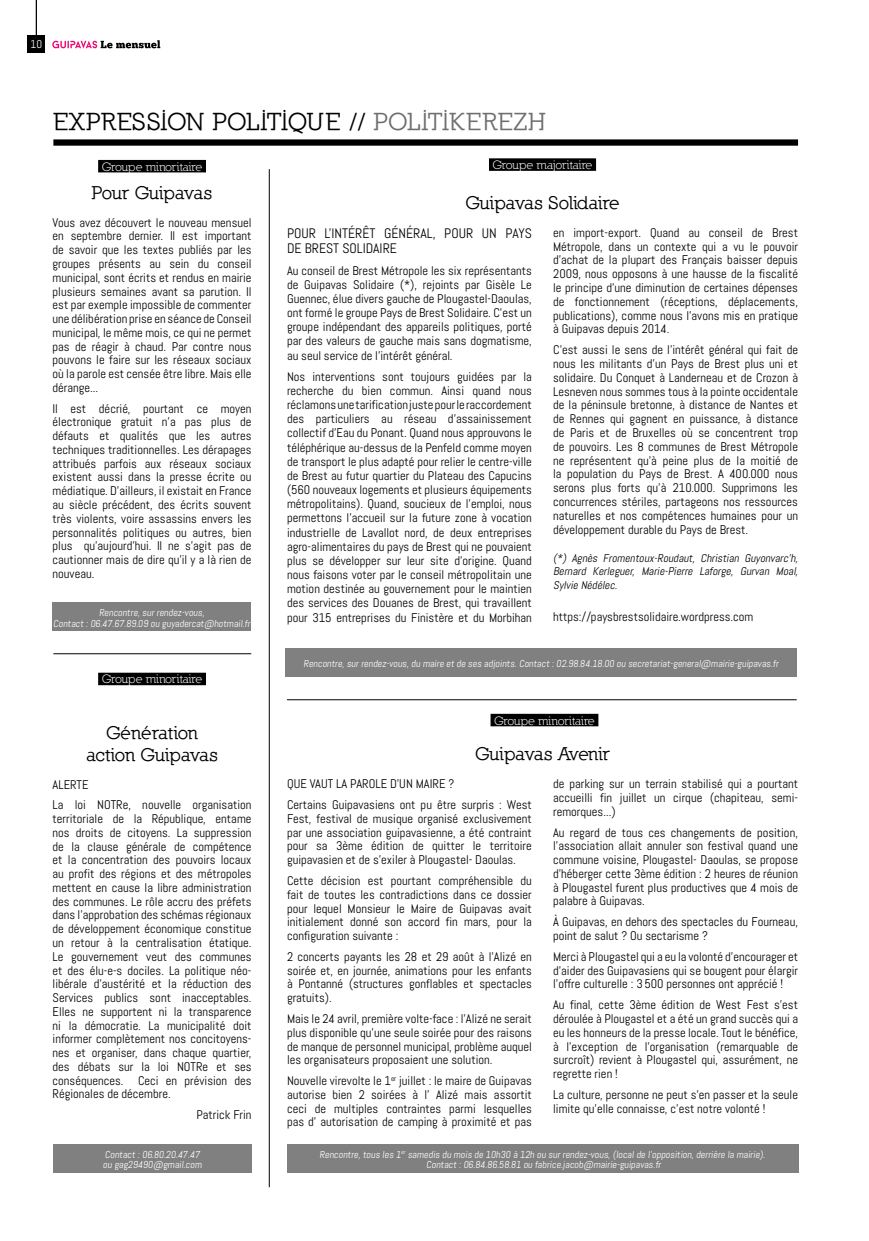
<style>
.page{position:relative;width:869px;height:1241px;background:#fff}
.page>*{position:absolute;margin:0;border:0;box-sizing:border-box;transform-origin:0 0}
.t1{font:700 25px "Nilland";letter-spacing:.01em;color:#000}
.t2{font:700 18.75px/21.2px "Nilland";letter-spacing:-.01em;color:#000;text-align:center}
.t3{font:13.75px/15.4px "Abel";color:#000}
.t4{font:12.5px/13.8px "Abel";color:#000;text-align:justify}
.t5{font:12.5px "Nilland";letter-spacing:-.03em;color:#fff}
.t6{font:italic 11.25px/13.8px "Abel";color:#000;text-align:justify}
.t7{font:11.25px "Abel";color:#fff}
.t8{font:10px/10.9px "Abel";color:#fff;text-align:center}
.s1{color:#6d6e71}
</style>
<div class="page">
<hr style="left:36px;top:0;width:1px;height:38px;background:#000">
<div style="left:27px;top:35px;width:18px;height:18px;background:#000"></div>
<div style="left:53px;top:139px;width:744px;height:7px;background:#000"></div>
<svg style="left:52px;top:40px;width:108px;height:8px"></svg>
<hr style="left:53px;top:653px;width:198px;height:1px;background:#000">
<hr style="left:269px;top:169px;width:1px;height:1017px;background:#000">
<div style="left:489px;top:158px;width:106px;height:13px;background:#000"></div>
<div style="left:490px;top:713px;width:108px;height:13px;background:#000"></div>
<div style="left:98px;top:672px;width:108px;height:13px;background:#000"></div>
<div style="left:98px;top:160px;width:108px;height:12px;background:#000"></div>
<div style="left:285px;top:648px;width:511px;height:28px;background:#808080"></div>
<div style="left:287px;top:1143px;width:510px;height:29px;background:#808080"></div>
<div style="left:53px;top:1143px;width:198px;height:29px;background:#808080"></div>
<div style="left:53px;top:602px;width:198px;height:28px;background:#808080"></div>
<hr style="left:287px;top:699px;width:509px;height:1px;background:#000">
<p class="t7" style="left:31px;top:37px;width:13px">10</p>
<h1 class="t1" style="left:53px;top:106px;width:493px">EXPRESSION POLITIQUE // <span class="s1">POLITIKEREZH</span></h1>
<p class="t5" style="left:102px;top:159px;width:102px">Groupe minoritaire</p>
<h2 class="t2" style="left:92px;top:182px;width:122px">Pour Guipavas</h2>
<p class="t4" style="left:53px;top:215px;width:200px">Vous avez découvert le nouveau mensuel en septembre dernier. Il est important de savoir que les textes publiés par les groupes présents au sein du conseil municipal, sont écrits et rendus en mairie plusieurs semaines avant sa parution. Il est par exemple impossible de commenter une délibération prise en séance de Conseil municipal, le même mois, ce qui ne permet pas de réagir à chaud. Par contre nous pouvons le faire sur les réseaux sociaux où la parole est censée être libre. Mais elle dérange...</p>
<p class="t4" style="left:53px;top:401px;width:200px">Il est décrié, pourtant ce moyen électronique gratuit n'a pas plus de défauts et qualités que les autres techniques traditionnelles. Les dérapages attribués parfois aux réseaux sociaux existent aussi dans la presse écrite ou médiatique. D'ailleurs, il existait en France au siècle précédent, des écrits souvent très violents, voire assassins envers les personnalités politiques ou autres, bien plus qu'aujourd'hui. Il ne s'agit pas de cautionner mais de dire qu'il y a là rien de nouveau.</p>
<p class="t8" style="left:53px;top:606px;width:200px">Rencontre, sur rendez-vous,<br>Contact : 06.47.67.89.09 ou guyadercat@hotmail.fr</p>
<p class="t5" style="left:102px;top:672px;width:102px">Groupe minoritaire</p>
<h2 class="t2" style="left:86px;top:722px;width:133px">Génération action Guipavas</h2>
<p class="t4" style="left:53px;top:773px;width:200px;line-height:20.9px">ALERTE<br>La loi NOTRe, nouvelle organisation</p>
<p class="t4" style="left:53px;top:811px;width:200px">territoriale de la République, entame nos droits de citoyens. La suppression de la clause générale de compétence et la concentration des pouvoirs locaux au profit des régions et des métropoles mettent en cause la libre administration des communes. Le rôle accru des préfets dans l’approbation des schémas régionaux de développement économique constitue un retour à la centralisation étatique.<br>Le gouvernement veut des communes et des élu-e-s dociles. La politique néo&shy;libérale d’austérité et la réduction des Services publics sont inacceptables.<br>Elles ne supportent ni la transparence ni la démocratie. La municipalité doit informer complètement nos concitoyens&shy;nes et organiser, dans chaque quartier, des débats sur la loi NOTRe et ses conséquences. Ceci en prévision des Régionales de décembre.</p>
<p class="t4" style="left:196px;top:1107px;width:57px">Patrick Frin</p>
<p class="t8" style="left:103px;top:1148px;width:102px;text-align:left">Contact : 06.80.20.47.47 ou gag29490@gmail.com</p>
<p class="t5" style="left:492px;top:158px;width:101px">Groupe majoritaire</p>
<h2 class="t2" style="left:465px;top:191px;width:156px">Guipavas Solidaire</h2>
<p class="t3" style="left:287px;top:225px;width:246px">POUR L'INTÉRÊT GÉNÉRAL, POUR UN PAYS<br>DE BREST SOLIDAIRE</p>
<p class="t4" style="left:287px;top:263px;width:246px;line-height:14.1px">Au conseil de Brest Métropole les six représentants de Guipavas Solidaire (*), rejoints par Gisèle Le Guennec, élue divers gauche de Plougastel-Daoulas, ont formé le groupe Pays de Brest Solidaire. C'est un groupe indépendant des appareils politiques, porté par des valeurs de gauche mais sans dogmatisme, au seul service de l'intérêt général.</p>
<p class="t4" style="left:287px;top:369px;width:246px;line-height:14.1px">Nos interventions sont toujours guidées par la recherche du bien commun. Ainsi quand nous réclamons une tarification juste pour le raccordement des particuliers au réseau d'assainissement collectif d'Eau du Ponant. Quand nous approuvons le téléphérique au-dessus de la Penfeld comme moyen de transport le plus adapté pour relier le centre-ville de Brest au futur quartier du Plateau des Capucins (560 nouveaux logements et plusieurs équipements métropolitains). Quand, soucieux de l'emploi, nous permettons l'accueil sur la future zone à vocation industrielle de Lavallot nord, de deux entreprises agro-alimentaires du pays de Brest qui ne pouvaient plus se développer sur leur site d'origine. Quand nous faisons voter par le conseil métropolitain une motion destinée au gouvernement pour le maintien des services des Douanes de Brest, qui travaillent pour 315 entreprises du Finistère et du Morbihan</p>
<p class="t4" style="left:553px;top:225px;width:246px">en import-export. Quand au conseil de Brest Métropole, dans un contexte qui a vu le pouvoir d'achat de la plupart des Français baisser depuis 2009, nous opposons à une hausse de la fiscalité le principe d'une diminution de certaines dépenses de fonctionnement (réceptions, déplacements, publications), comme nous l'avons mis en pratique à Guipavas depuis 2014.</p>
<p class="t4" style="left:553px;top:343px;width:246px">C'est aussi le sens de l'intérêt général qui fait de nous les militants d'un Pays de Brest plus uni et solidaire. Du Conquet à Landerneau et de Crozon à Lesneven nous sommes tous à la pointe occidentale de la péninsule bretonne, à distance de Nantes et de Rennes qui gagnent en puissance, à distance de Paris et de Bruxelles où se concentrent trop de pouvoirs. Les 8 communes de Brest Métropole ne représentent qu'à peine plus de la moitié de la population du Pays de Brest. A 400.000 nous serons plus forts qu'à 210.000. Supprimons les concurrences stériles, partageons nos ressources naturelles et nos compétences humaines pour un développement durable du Pays de Brest.</p>
<p class="t6" style="left:553px;top:551px;width:249px">(*) Agnès Fromentoux-Roudaut, Christian Guyonvarc'h, Bernard Kerleguer, Marie-Pierre Laforge, Gurvan Moal, Sylvie Nédélec.</p>
<p class="t4" style="left:553px;top:609px;width:202px">https://paysbrestsolidaire.wordpress.com</p>
<p class="t8" style="left:303px;top:658px;width:478px">Rencontre, sur rendez-vous, du maire et de ses adjoints. Contact : 02.98.84.18.00 ou secretariat-general@mairie-guipavas.fr</p>
<p class="t5" style="left:494px;top:713px;width:102px">Groupe minoritaire</p>
<h2 class="t2" style="left:475px;top:743px;width:136px">Guipavas Avenir</h2>
<p class="t4" style="left:287px;top:773px;width:246px;line-height:20.9px">QUE VAUT LA PAROLE D'UN MAIRE ?<br>Certains Guipavasiens ont pu être surpris : West</p>
<p class="t4" style="left:287px;top:811px;width:246px">Fest, festival de musique organisé exclusivement par une association guipavasienne, a été contraint pour sa 3ème édition de quitter le territoire guipavasien et de s'exiler à Plougastel- Daoulas.</p>
<p class="t4" style="left:287px;top:873px;width:246px">Cette décision est pourtant compréhensible du fait de toutes les contradictions dans ce dossier pour lequel Monsieur le Maire de Guipavas avait initialement donné son accord fin mars, pour la configuration suivante :</p>
<p class="t4" style="left:287px;top:949px;width:246px">2 concerts payants les 28 et 29 août à l'Alizé en soirée et, en journée, animations pour les enfants à Pontanné (structures gonflables et spectacles gratuits).</p>
<p class="t4" style="left:287px;top:1011px;width:246px">Mais le 24 avril, première volte-face : l'Alizé ne serait plus disponible qu'une seule soirée pour des raisons de manque de personnel municipal, problème auquel les organisateurs proposaient une solution.</p>
<p class="t4" style="left:287px;top:1073px;width:246px">Nouvelle virevolte le 1<sup>er</sup> juillet : le maire de Guipavas autorise bien 2 soirées à l' Alizé mais assortit ceci de multiples contraintes parmi lesquelles pas d' autorisation de camping à proximité et pas</p>
<p class="t4" style="left:553px;top:777px;width:246px">de parking sur un terrain stabilisé qui a pourtant accueilli fin juillet un cirque (chapiteau, semi&shy;remorques...)</p>
<p class="t4" style="left:553px;top:825px;width:246px">Au regard de tous ces changements de position, l'association allait annuler son festival quand une commune voisine, Plougastel- Daoulas, se propose d'héberger cette 3ème édition : 2 heures de réunion à Plougastel furent plus productives que 4 mois de palabre à Guipavas.</p>
<p class="t4" style="left:553px;top:915px;width:246px">À Guipavas, en dehors des spectacles du Fourneau, point de salut ? Ou sectarisme ?</p>
<p class="t4" style="left:553px;top:949px;width:246px">Merci à Plougastel qui a eu la volonté d'encourager et d'aider des Guipavasiens qui se bougent pour élargir l'offre culturelle : 3500 personnes ont apprécié !</p>
<p class="t4" style="left:553px;top:997px;width:246px">Au final, cette 3ème édition de West Fest s'est déroulée à Plougastel et a été un grand succès qui a eu les honneurs de la presse locale. Tout le bénéfice, à l'exception de l'organisation (remarquable de surcroît) revient à Plougastel qui, assurément, ne regrette rien !</p>
<p class="t4" style="left:553px;top:1087px;width:246px">La culture, personne ne peut s'en passer et la seule limite qu'elle connaisse, c'est notre volonté !</p>
<p class="t8" style="left:319px;top:1148px;width:448px">Rencontre, tous les 1<sup>er</sup> samedis du mois de 10h30 à 12h ou sur rendez-vous, (local de l'opposition, derrière la mairie).<br>Contact : 06.84.86.58.81 ou fabrice.jacob@mairie-guipavas.fr</p>
</div>
